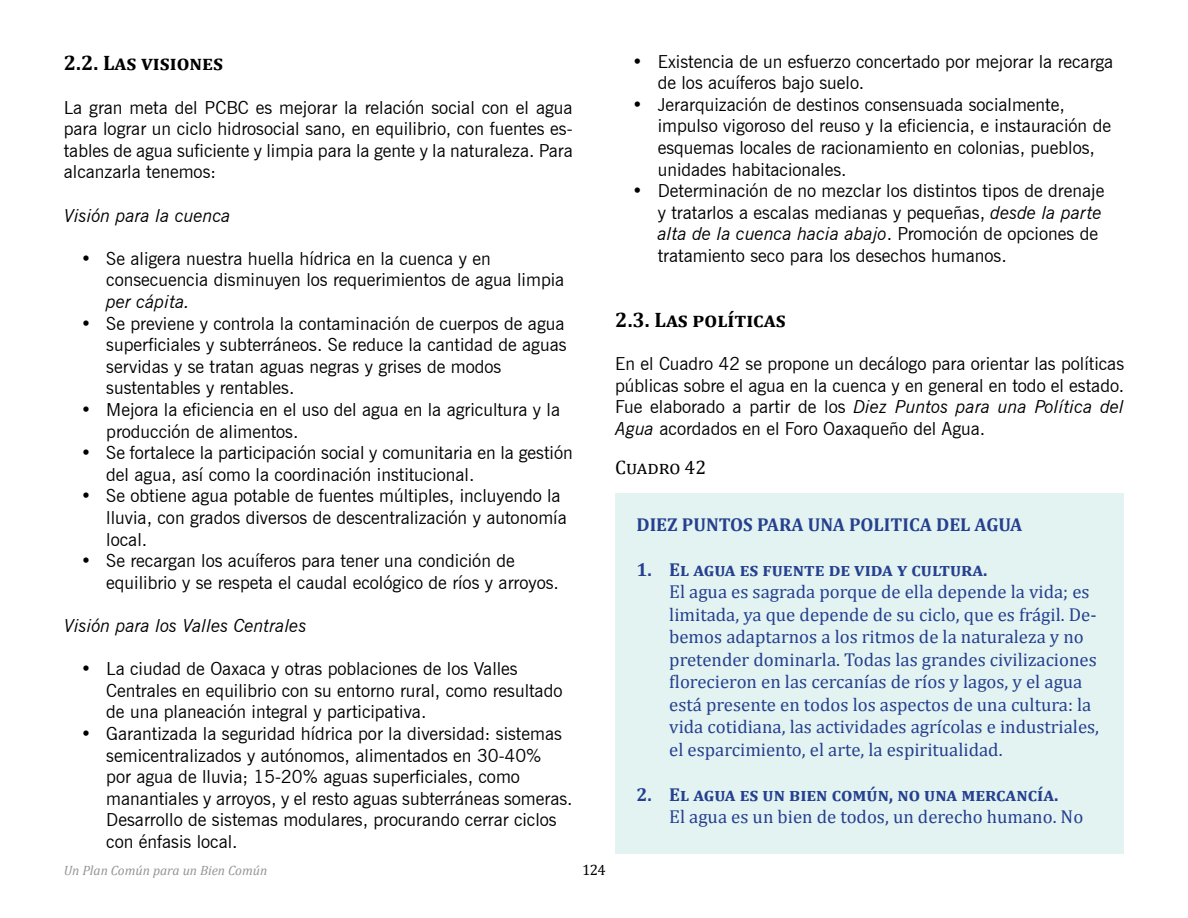
<style>
.page{position:relative;width:1188px;height:918px;background:#fff}
.page>*{position:absolute;margin:0;border:0;box-sizing:border-box;transform-origin:0 0}
.t1{font:700 21px "Cambria";color:#000}
.t2{font:19.5px "Cambria";color:#000}
.t3{font:18.75px/22.5px "Cambria";color:#25408f}
.t4{font:700 18.75px "Cambria";color:#25408f}
.t5{font:18px/21.6px "News Gothic BT";color:#000}
.t6{font:italic 18px "News Gothic BT";color:#000}
.t7{font:15px "Cambria";color:#000}
.t8{font:italic 13.5px "Cambria";color:#939598}
.s1{font-style:italic}
</style>
<div class="page">
<div style="left:615px;top:494px;width:509px;height:360px;background:#e3f3f1"></div>
<p class="t1" style="left:64px;top:48px;width:161px">2.2. Las visiones</p>
<p class="t5" style="left:64px;top:96px;width:511px;text-align:justify">La gran meta del PCBC es mejorar la relación social con el agua para lograr un ciclo hidrosocial sano, en equilibrio, con fuentes es&shy;tables de agua suficiente y limpia para la gente y la naturaleza. Para alcanzarla tenemos:</p>
<p class="t6" style="left:64px;top:204px;width:168px">Visión para la cuenca</p>
<p class="t5" style="left:106px;top:247px;width:460px;text-indent:-26px">• Se aligera nuestra huella hídrica en la cuenca y en consecuencia disminuyen los requerimientos de agua limpia</p>
<p class="t6" style="left:106px;top:291px;width:85px">per cápita.</p>
<p class="t5" style="left:106px;top:312px;width:462px;text-indent:-26px">• Se previene y controla la contaminación de cuerpos de agua superficiales y subterráneos. Se reduce la cantidad de aguas servidas y se tratan aguas negras y grises de modos sustentables y rentables.</p>
<p class="t5" style="left:106px;top:399px;width:455px;text-indent:-26px">• Mejora la eficiencia en el uso del agua en la agricultura y la producción de alimentos.</p>
<p class="t5" style="left:106px;top:442px;width:468px;text-indent:-26px">• Se fortalece la participación social y comunitaria en la gestión del agua, así como la coordinación institucional.</p>
<p class="t5" style="left:106px;top:485px;width:462px;text-indent:-26px">• Se obtiene agua potable de fuentes múltiples, incluyendo la lluvia, con grados diversos de descentralización y autonomía local.</p>
<p class="t5" style="left:106px;top:550px;width:454px;text-indent:-26px">• Se recargan los acuíferos para tener una condición de equilibrio y se respeta el caudal ecológico de ríos y arroyos.</p>
<p class="t6" style="left:64px;top:615px;width:244px">Visión para los Valles Centrales</p>
<p class="t5" style="left:106px;top:658px;width:458px;text-indent:-26px">• La ciudad de Oaxaca y otras poblaciones de los Valles<br>Centrales en equilibrio con su entorno rural, como resultado de una planeación integral y participativa.</p>
<p class="t5" style="left:106px;top:723px;width:468px;text-indent:-26px">• Garantizada la seguridad hídrica por la diversidad: sistemas semicentralizados y autónomos, alimentados en 30-40%<br>por agua de lluvia; 15-20% aguas superficiales, como manantiales y arroyos, y el resto aguas subterráneas someras.<br>Desarrollo de sistemas modulares, procurando cerrar ciclos con énfasis local.</p>
<p class="t8" style="left:64px;top:861px;width:205px">Un Plan Común para un Bien Común</p>
<p class="t7" style="left:582px;top:861px;width:25px">124</p>
<p class="t5" style="left:658px;top:50px;width:457px;text-indent:-26px">• Existencia de un esfuerzo concertado por mejorar la recarga de los acuíferos bajo suelo.</p>
<p class="t5" style="left:658px;top:94px;width:455px;text-indent:-26px">• Jerarquización de destinos consensuada socialmente, impulso vigoroso del reuso y la eficiencia, e instauración de esquemas locales de racionamiento en colonias, pueblos, unidades habitacionales.</p>
<p class="t5" style="left:658px;top:180px;width:448px;text-indent:-25px">• Determinación de no mezclar los distintos tipos de drenaje y tratarlos a escalas medianas y pequeñas, <span class="s1">desde la parte alta de la cuenca hacia abajo</span>. Promoción de opciones de tratamiento seco para los desechos humanos.</p>
<p class="t1" style="left:615px;top:305px;width:172px">2.3. Las políticas</p>
<p class="t5" style="left:615px;top:353px;width:510px;text-align:justify">En el Cuadro 42 se propone un decálogo para orientar las políticas públicas sobre el agua en la cuenca y en general en todo el estado.<br>Fue elaborado a partir de los <span class="s1">Diez Puntos para una Política del Agua</span> acordados en el Foro Oaxaqueño del Agua.</p>
<p class="t2" style="left:615px;top:456px;width:93px">Cuadro 42</p>
<p class="t4" style="left:637px;top:511px;width:387px">DIEZ PUNTOS PARA UNA POLITICA DEL AGUA</p>
<p class="t4" style="left:637px;top:556px;width:353px">1. El agua es fuente de vida y cultura.</p>
<p class="t3" style="left:669px;top:580px;width:431px;text-indent:-33px">El agua es sagrada porque de ella depende la vida; es limitada, ya que depende de su ciclo, que es frágil. De&shy;bemos adaptarnos a los ritmos de la naturaleza y no pretender dominarla. Todas las grandes civilizaciones florecieron en las cercanías de ríos y lagos, y el agua está presente en todos los aspectos de una cultura: la vida cotidiana, las actividades agrícolas e industriales, el esparcimiento, el arte, la espiritualidad.</p>
<p class="t4" style="left:637px;top:781px;width:423px">2. El agua es un bien común, no una mercancía.</p>
<p class="t3" style="left:637px;top:805px;width:448px">El agua es un bien de todos, un derecho humano. No</p>
</div>
